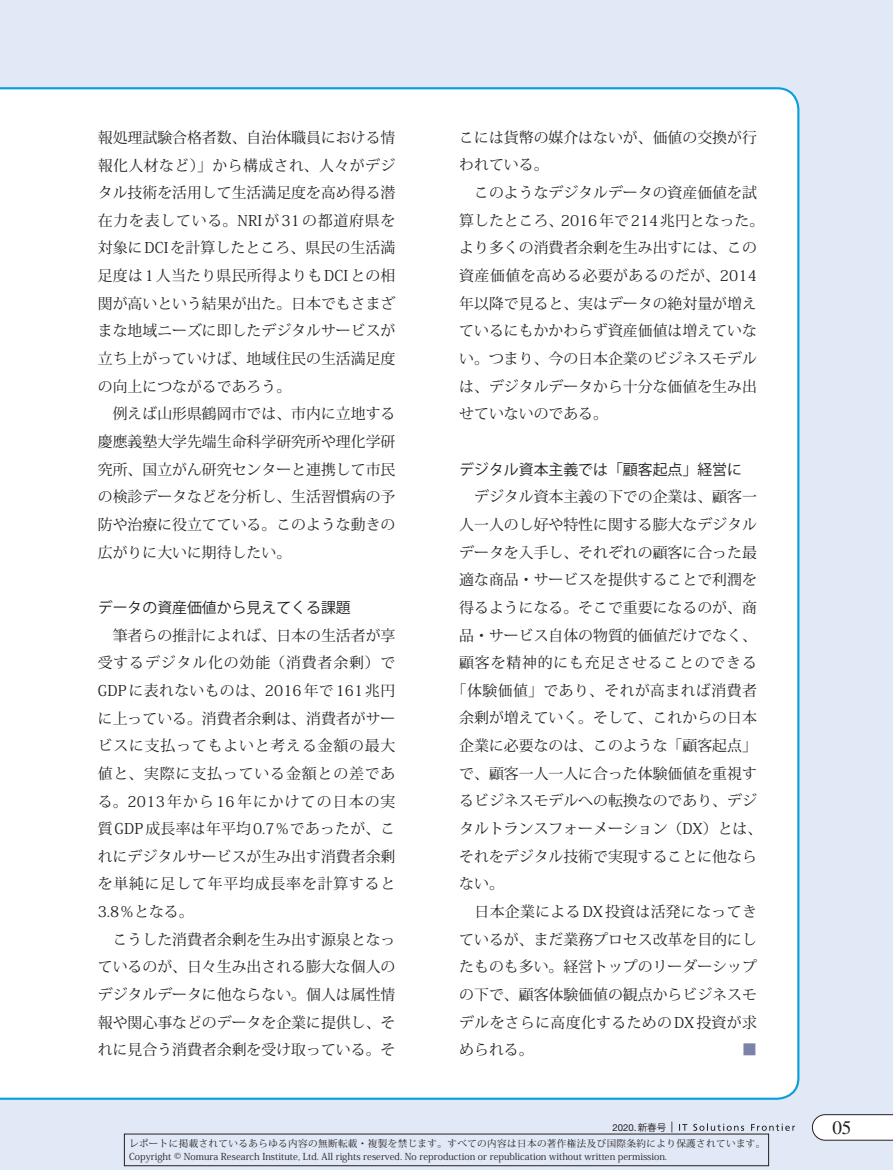
<style>
.page{position:relative;width:893px;height:1170px;background:#fff}
.page>*{position:absolute;margin:0;border:0;box-sizing:border-box;transform-origin:0 0}
.t1{font:19.2px "Times LT Std";color:#231f20}
.t2{font:14.85px/27.6px "Koz Min Std";color:#231f20}
.t3{font:14.85px "Koz Min Std";letter-spacing:.025em;color:#231f20}
.t4{font:14.85px "Koz Go Std";color:#231f20}
.t5{font:14.85px "Koz Min Std";letter-spacing:.03em;color:#231f20}
.t6{font:14.85px "Koz Min Std";letter-spacing:.055em;color:#231f20}
.t7{font:14.85px "Koz Min Std";color:#7b83a8}
.t8{font:9.6px/12.8px "Koz Min Pro";color:#231f20}
.t9{font:9.6px "Helvetica Neue LT Std";color:#231f20}
.s1{font-family:"Koz Go Std"}
.s2{font-size:10.65px}
</style>
<div class="page">
<div style="left:0;top:0;width:893px;height:1169px;background:#e1e9f6"></div>
<svg style="left:812px;top:1114px;width:81px;height:26px;background:#f0f0f1"></svg>
<svg style="left:679px;top:1124px;width:8px;height:6px"></svg>
<svg style="left:693px;top:1123px;width:51px;height:7px"></svg>
<svg style="left:751px;top:1123px;width:44px;height:7px"></svg>
<div style="left:0;top:87px;width:799px;height:1012px;background:#fff"></div>
<p class="t2" style="left:98px;top:124px;width:299px">報処理試験合格者数、自治体職員における情報化人材など）」から構成され、人々がデジタル技術を活用して生活満足度を高め得る潜在力を表している。NRIが31の都道府県を対象にDCIを計算したところ、県民の生活満足度は1人当たり県民所得よりもDCIとの相関が高いという結果が出た。日本でもさまざまな地域ニーズに即したデジタルサービスが立ち上がっていけば、地域住民の生活満足度の向上につながるであろう。<br>　例えば山形県鶴岡市では、市内に立地する慶應義塾大学先端生命科学研究所や理化学研究所、国立がん研究センターと連携して市民の検診データなどを分析し、生活習慣病の予防や治療に役立てている。このような動きの広がりに大いに期待したい。</p>
<p class="t4" style="left:98px;top:598px;width:254px">データの資産価値から見えてくる課題</p>
<p class="t2" style="left:98px;top:621px;width:299px">　筆者らの推計によれば、日本の生活者が享受するデジタル化の効能（消費者余剰）で<br>GDPに表れないものは、2016年で161兆円に上っている。消費者余剰は、消費者がサービスに支払ってもよいと考える金額の最大値と、実際に支払っている金額との差である。2013年から16年にかけての日本の実質GDP成長率は年平均0.7％であったが、これにデジタルサービスが生み出す消費者余剰を単純に足して年平均成長率を計算すると<br>3.8％となる。<br>　こうした消費者余剰を生み出す源泉となっているのが、日々生み出される膨大な個人のデジタルデータに他ならない。個人は属性情報や関心事などのデータを企業に提供し、それに見合う消費者余剰を受け取っている。そ</p>
<p class="t2" style="left:459px;top:124px;width:307px">こには貨幣の媒介はないが、価値の交換が行われている。<br>　このようなデジタルデータの資産価値を試算したところ、2016年で214兆円となった。より多くの消費者余剰を生み出すには、この資産価値を高める必要があるのだが、2014年以降で見ると、実はデータの絶対量が増えているにもかかわらず資産価値は増えていない。つまり、今の日本企業のビジネスモデルは、デジタルデータから十分な価値を生み出せていないのである。</p>
<p class="t4" style="left:459px;top:460px;width:284px">デジタル資本主義では「顧客起点」経営に</p>
<p class="t2" style="left:459px;top:483px;width:299px">　デジタル資本主義の下での企業は、顧客一</p>
<p class="t2" style="left:459px;top:510px;width:299px">人一人のし好や特性に関する膨大なデジタル</p>
<p class="t2" style="left:459px;top:538px;width:299px">データを入手し、それぞれの顧客に合った最</p>
<p class="t2" style="left:459px;top:566px;width:299px">適な商品・サービスを提供することで利潤を</p>
<p class="t2" style="left:459px;top:593px;width:299px">得るようになる。そこで重要になるのが、商</p>
<p class="t2" style="left:459px;top:621px;width:299px">品・サービス自体の物質的価値だけでなく、</p>
<p class="t6" style="left:459px;top:653px;width:299px">顧客を精神的にも充足させることのできる</p>
<p class="t5" style="left:452px;top:681px;width:307px">「体験価値」であり、それが高まれば消費者</p>
<p class="t2" style="left:459px;top:704px;width:299px">余剰が増えていく。そして、これからの日本</p>
<p class="t2" style="left:459px;top:732px;width:299px">企業に必要なのは、このような「顧客起点」</p>
<p class="t2" style="left:459px;top:759px;width:299px">で、顧客一人一人に合った体験価値を重視す</p>
<p class="t2" style="left:459px;top:787px;width:299px">るビジネスモデルへの転換なのであり、デジ</p>
<p class="t2" style="left:459px;top:814px;width:305px">タルトランスフォーメーション（DX）とは、</p>
<p class="t2" style="left:459px;top:842px;width:299px">それをデジタル技術で実現することに他なら</p>
<p class="t2" style="left:459px;top:870px;width:46px">ない。</p>
<p class="t3" style="left:459px;top:902px;width:299px">　日本企業によるDX投資は活発になってき</p>
<p class="t2" style="left:459px;top:925px;width:299px">ているが、まだ業務プロセス改革を目的にし</p>
<p class="t2" style="left:459px;top:953px;width:299px">たものも多い。経営トップのリーダーシップ</p>
<p class="t2" style="left:459px;top:980px;width:299px">の下で、顧客体験価値の観点からビジネスモ</p>
<p class="t3" style="left:459px;top:1012px;width:299px">デルをさらに高度化するためのDX投資が求</p>
<p class="t2" style="left:459px;top:1036px;width:76px">められる。</p>
<p class="t7" style="left:742px;top:1040px;width:16px">■</p>
<p class="t9" style="left:612px;top:1121px;width:62px">2020.<span class="s1">新春号</span> <span class="s2">|</span></p>
<p class="t1" style="left:832px;top:1116px;width:21px">05</p>
<p class="t8" style="left:129px;top:1136px;width:638px">レポートに掲載されているあらゆる内容の無断転載・複製を禁じます。すべての内容は日本の著作権法及び国際条約により保護されています。<br>Copyright © Nomura Research Institute, Ltd. All rights reserved. No reproduction or republication without written permission.</p>
</div>
